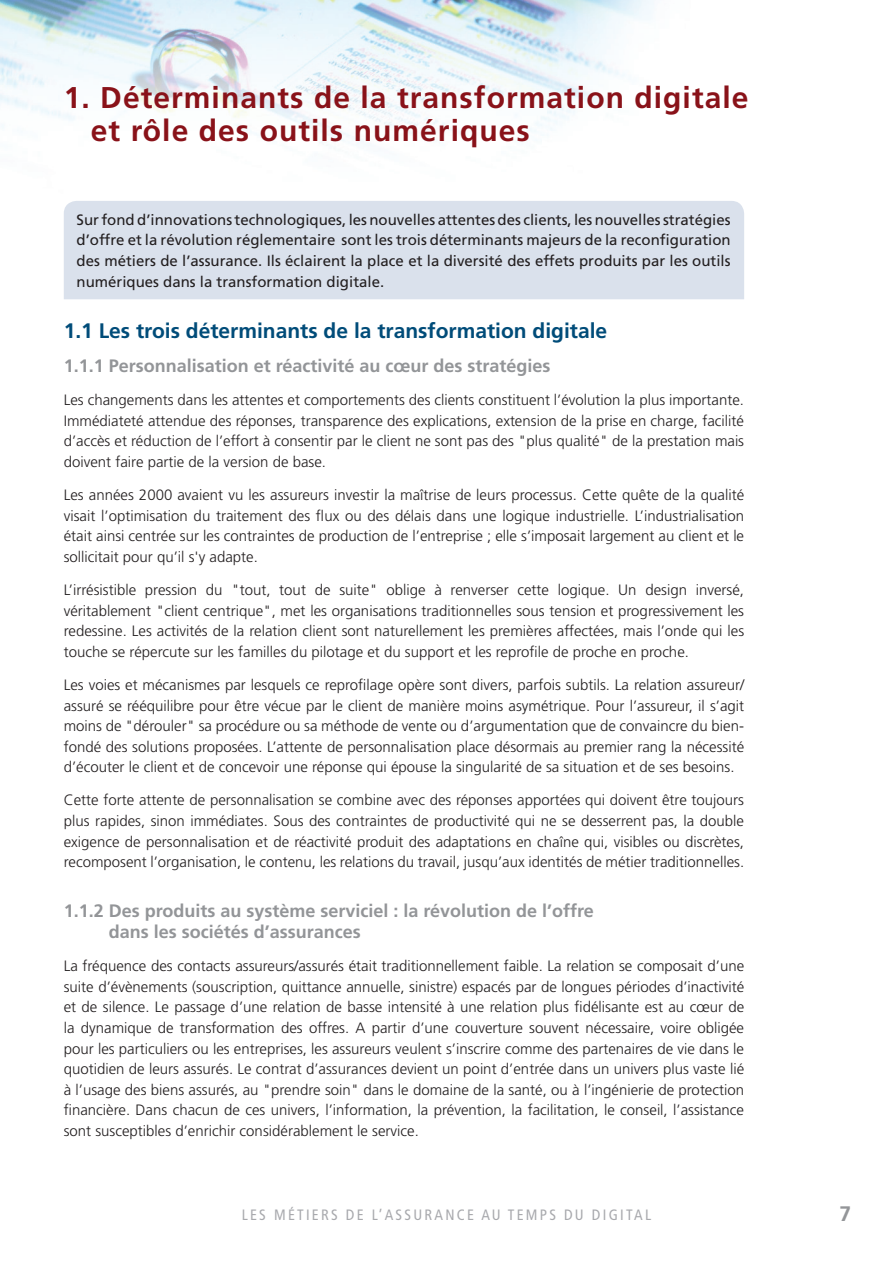
<style>
.page{position:relative;width:893px;height:1263px;background:#fff}
.page>*{position:absolute;margin:0;border:0;box-sizing:border-box;transform-origin:0 0}
.t1{font:700 30px/33px "Frutiger LT Std";letter-spacing:.035em;color:#891219}
.t2{font:700 21px "Frutiger LT Std";color:#004c79}
.t3{font:700 21px "Frutiger LT Std";color:#939598}
.t4{font:700 18px/20.5px "Frutiger LT Std";color:#939598}
.t5{font:300 15px/20.5px "Frutiger LT Std";color:#231f20;text-align:justify}
.t6{font:15px/20.5px "Frutiger LT Std";color:#231f20;text-align:justify}
.t7{font:condensed 15px "Frutiger LT Std";letter-spacing:.15em;color:#a8a9ad}
</style>
<div class="page">
<div style="left:64px;top:201px;width:680px;height:98px;background:#dae1ec"></div>
<img style="left:0;top:0;width:654px;height:146px">
<h1 class="t1" style="left:91px;top:81px;width:659px;text-indent:-27px">1. Déterminants de la transformation digitale et rôle des outils numériques</h1>
<p class="t6" style="left:77px;top:209px;width:656px">Sur fond d’innovations technologiques, les nouvelles attentes des clients, les nouvelles stratégies d’offre et la révolution réglementaire sont les trois déterminants majeurs de la reconfiguration des métiers de l’assurance. Ils éclairent la place et la diversité des effets produits par les outils numériques dans la transformation digitale.</p>
<h2 class="t2" style="left:64px;top:319px;width:545px">1.1 Les trois déterminants de la transformation digitale</h2>
<p class="t4" style="left:64px;top:355px;width:488px">1.1.1 Personnalisation et réactivité au cœur des stratégies</p>
<p class="t5" style="left:64px;top:390px;width:682px">Les changements dans les attentes et comportements des clients constituent l’évolution la plus importante.<br>Immédiateté attendue des réponses, transparence des explications, extension de la prise en charge, facilité d’accès et réduction de l’effort à consentir par le client ne sont pas des "plus qualité" de la prestation mais doivent faire partie de la version de base.</p>
<p class="t5" style="left:64px;top:485px;width:682px">Les années 2000 avaient vu les assureurs investir la maîtrise de leurs processus. Cette quête de la qualité visait l’optimisation du traitement des flux ou des délais dans une logique industrielle. L’industrialisation était ainsi centrée sur les contraintes de production de l’entreprise ; elle s’imposait largement au client et le sollicitait pour qu’il s'y adapte.</p>
<p class="t5" style="left:64px;top:580px;width:682px">L’irrésistible pression du "tout, tout de suite" oblige à renverser cette logique. Un design inversé, véritablement "client centrique", met les organisations traditionnelles sous tension et progressivement les redessine. Les activités de la relation client sont naturellement les premières affectées, mais l’onde qui les touche se répercute sur les familles du pilotage et du support et les reprofile de proche en proche.</p>
<p class="t5" style="left:64px;top:675px;width:682px">Les voies et mécanismes par lesquels ce reprofilage opère sont divers, parfois subtils. La relation assureur/ assuré se rééquilibre pour être vécue par le client de manière moins asymétrique. Pour l’assureur, il s’agit moins de "dérouler" sa procédure ou sa méthode de vente ou d’argumentation que de convaincre du bien&shy;fondé des solutions proposées. L’attente de personnalisation place désormais au premier rang la nécessité d’écouter le client et de concevoir une réponse qui épouse la singularité de sa situation et de ses besoins.</p>
<p class="t5" style="left:64px;top:790px;width:682px">Cette forte attente de personnalisation se combine avec des réponses apportées qui doivent être toujours plus rapides, sinon immédiates. Sous des contraintes de productivité qui ne se desserrent pas, la double exigence de personnalisation et de réactivité produit des adaptations en chaîne qui, visibles ou discrètes, recomposent l’organisation, le contenu, les relations du travail, jusqu’aux identités de métier traditionnelles.</p>
<p class="t4" style="left:109px;top:901px;width:486px;text-indent:-45px">1.1.2 Des produits au système serviciel : la révolution de l’offre dans les sociétés d’assurances</p>
<p class="t5" style="left:64px;top:956px;width:682px">La fréquence des contacts assureurs/assurés était traditionnellement faible. La relation se composait d’une suite d’évènements (souscription, quittance annuelle, sinistre) espacés par de longues périodes d’inactivité et de silence. Le passage d’une relation de basse intensité à une relation plus fidélisante est au cœur de la dynamique de transformation des offres. A partir d’une couverture souvent nécessaire, voire obligée pour les particuliers ou les entreprises, les assureurs veulent s’inscrire comme des partenaires de vie dans le quotidien de leurs assurés. Le contrat d’assurances devient un point d’entrée dans un univers plus vaste lié à l’usage des biens assurés, au "prendre soin" dans le domaine de la santé, ou à l’ingénierie de protection financière. Dans chacun de ces univers, l’information, la prévention, la facilitation, le conseil, l’assistance sont susceptibles d’enrichir considérablement le service.</p>
<p class="t7" style="left:242px;top:1206px;width:410px">LES MÉTIERS DE L’ASSURANCE AU TEMPS DU DIGITAL</p>
<h2 class="t3" style="left:839px;top:1201px;width:13px">7</h2>
</div>
